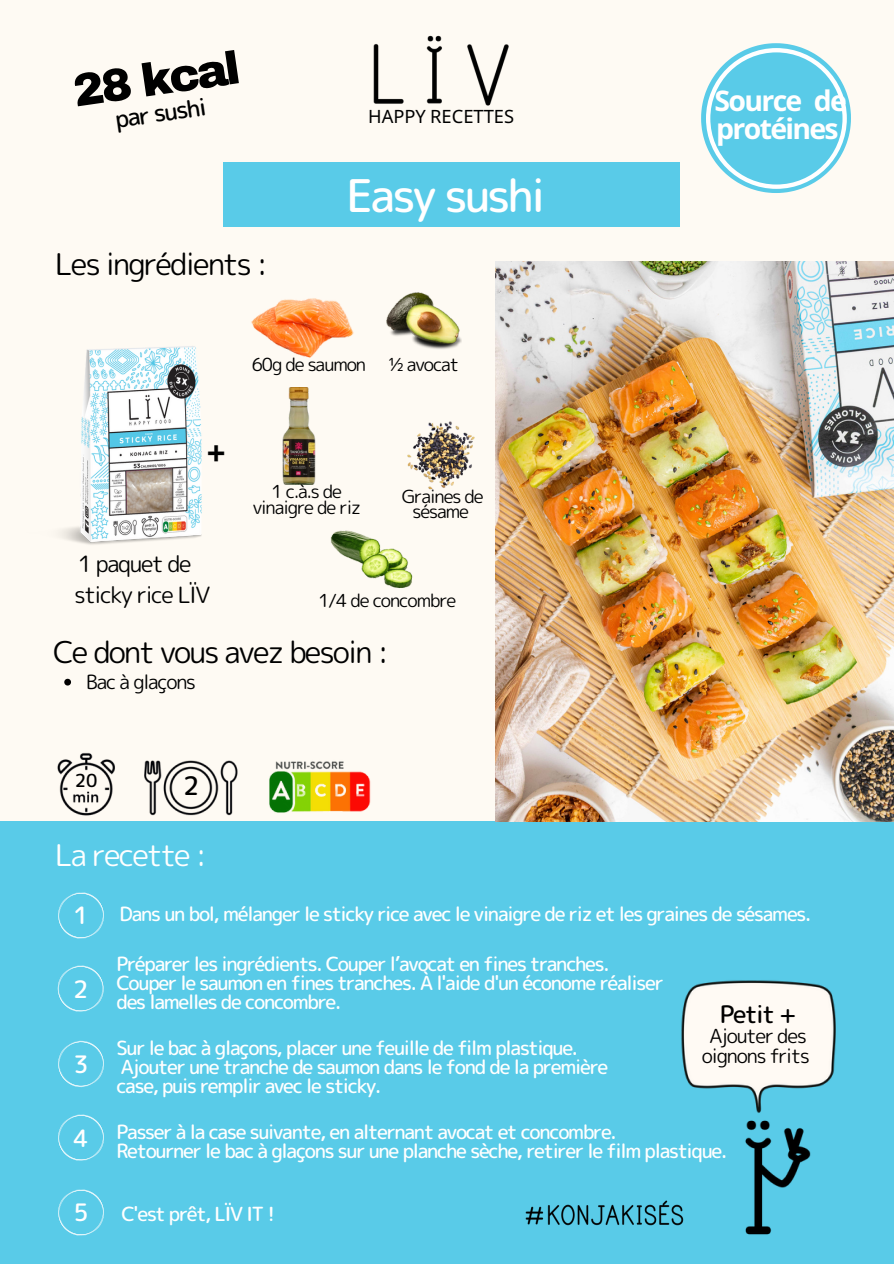
<style>
.page{position:relative;width:894px;height:1264px;background:#fff}
.page>*{position:absolute;margin:0;border:0;box-sizing:border-box;transform-origin:0 0}
.t1{font:900 46.05px "Archivo";color:#000}
.t2{font:45px "rounded mplus 1 p medium";letter-spacing:-.06em;color:#fff}
.t3{font:700 33px "Open Sans";color:#000}
.t4{font:30px "rounded mplus 1 p regular";letter-spacing:-.06em;color:#000}
.t5{font:30px "rounded mplus 1 p regular";letter-spacing:-.06em;color:#fff}
.t6{font:700 28.35px/27.8px "Noto Sans";letter-spacing:-.06em;color:#fff}
.t7{font:25.5px "rounded mplus 1 p medium";color:#000}
.t8{font:24px "rounded mplus 1 p medium";letter-spacing:-.06em;color:#000}
.t9{font:24px "rounded mplus 1 p medium";color:#fff}
.t10{font:23.55px "rounded mplus 1 p medium";color:#000}
.t11{font:22.5px/31.5px "rounded mplus 1 p regular";letter-spacing:-.06em;color:#000}
.t12{font:19.5px/19.2px "rounded mplus 1 p medium";letter-spacing:-.065em;color:#fff}
.t13{font:19.5px/19.2px "rounded mplus 1 p regular";letter-spacing:-.06em;color:#000;text-align:center}
.t14{font:18.3px "Noto Sans";color:#000}
.t15{font:18px/15.8px "rounded mplus 1 p regular";letter-spacing:-.06em;color:#000;text-align:center}
.t16{font:18px "rounded mplus 1 p medium";color:#000}
</style>
<div class="page">
<div style="left:0;top:0;width:893px;height:900px;background:#fefaf3"></div>
<div style="left:223px;top:162px;width:456px;height:65px;background:#59cbe8"></div>
<div style="left:0;top:820px;width:893px;height:443px;background:#59cbe8"></div>
<img style="left:745px;top:1122px;width:66px;height:113px">
<img style="left:525px;top:1200px;width:159px;height:26px">
<img style="left:373px;top:35px;width:136px;height:71px">
<svg style="left:58px;top:892px;width:46px;height:47px"></svg>
<svg style="left:58px;top:965px;width:46px;height:47px"></svg>
<svg style="left:58px;top:1040px;width:46px;height:48px"></svg>
<svg style="left:58px;top:1114px;width:46px;height:47px"></svg>
<svg style="left:58px;top:1189px;width:46px;height:47px"></svg>
<img style="left:681px;top:980px;width:155px;height:142px">
<img style="left:61px;top:346px;width:141px;height:199px">
<img style="left:269px;top:761px;width:102px;height:52px">
<img style="left:41px;top:752px;width:80px;height:69px">
<img style="left:121px;top:760px;width:139px;height:61px">
<svg style="left:701px;top:43px;width:149px;height:150px"></svg>
<img style="left:251px;top:298px;width:103px;height:60px">
<img style="left:386px;top:292px;width:75px;height:57px">
<img style="left:330px;top:530px;width:83px;height:58px">
<img style="left:407px;top:421px;width:68px;height:69px">
<img style="left:282px;top:387px;width:34px;height:97px">
<img style="left:495px;top:261px;width:398px;height:560px">
<svg style="left:64px;top:678px;width:7px;height:7px"></svg>
<p class="t1" style="left:70px;top:66px;width:169px;rotate:-8deg">28 kcal</p>
<p class="t10" style="left:113px;top:103px;width:93px;rotate:-8deg">par sushi</p>
<p class="t4" style="left:55px;top:242px;width:214px">Les ingrédients :</p>
<p class="t14" style="left:368px;top:103px;width:147px">HAPPY RECETTES</p>
<p class="t2" style="left:346px;top:163px;width:200px">Easy sushi</p>
<p class="t3" style="left:207px;top:429px;width:20px">+</p>
<p class="t11" style="left:75px;top:547px;width:137px">1 paquet de sticky rice LÏV</p>
<p class="t15" style="left:252px;top:356px;width:116px">60g de saumon</p>
<p class="t15" style="left:389px;top:356px;width:72px">½ avocat</p>
<p class="t15" style="left:252px;top:483px;width:110px">1 c.à.s de vinaigre de riz</p>
<p class="t15" style="left:402px;top:488px;width:83px">Graines de sésame</p>
<p class="t15" style="left:318px;top:592px;width:139px">1/4 de concombre</p>
<p class="t4" style="left:53px;top:631px;width:337px">Ce dont vous avez besoin :</p>
<p class="t13" style="left:86px;top:672px;width:111px">Bac à glaçons</p>
<p class="t16" style="left:75px;top:767px;width:24px">20</p>
<p class="t7" style="left:183px;top:767px;width:18px">2</p>
<p class="t5" style="left:55px;top:833px;width:153px">La recette :</p>
<p class="t6" style="left:714px;top:86px;width:134px">Source de protéines</p>
<p class="t9" style="left:73px;top:898px;width:17px">1</p>
<p class="t9" style="left:73px;top:971px;width:17px">2</p>
<p class="t9" style="left:73px;top:1047px;width:17px">3</p>
<p class="t9" style="left:73px;top:1120px;width:17px">4</p>
<p class="t9" style="left:73px;top:1195px;width:17px">5</p>
<p class="t12" style="left:119px;top:903px;width:693px">Dans un bol, mélanger le sticky rice avec le vinaigre de riz et les graines de sésames.</p>
<p class="t12" style="left:116px;top:954px;width:494px">Préparer les ingrédients. Couper l’avocat en fines tranches.</p>
<p class="t12" style="left:116px;top:973px;width:548px">Couper le saumon en fines tranches. À l'aide d'un économe réaliser des lamelles de concombre.</p>
<p class="t12" style="left:116px;top:1038px;width:493px">Sur le bac à glaçons, placer une feuille de film plastique.<br>Ajouter une tranche de saumon dans le fond de la première case, puis remplir avec le sticky.</p>
<p class="t12" style="left:116px;top:1121px;width:501px">Passer à la case suivante, en alternant avocat et concombre.</p>
<p class="t12" style="left:116px;top:1141px;width:612px">Retourner le bac à glaçons sur une planche sèche, retirer le film plastique.</p>
<p class="t12" style="left:121px;top:1203px;width:155px">C'est prêt, LÏV IT !</p>
<p class="t8" style="left:719px;top:997px;width:79px">Petit +</p>
<p class="t13" style="left:701px;top:1026px;width:109px">Ajouter des oignons frits</p>
</div>
